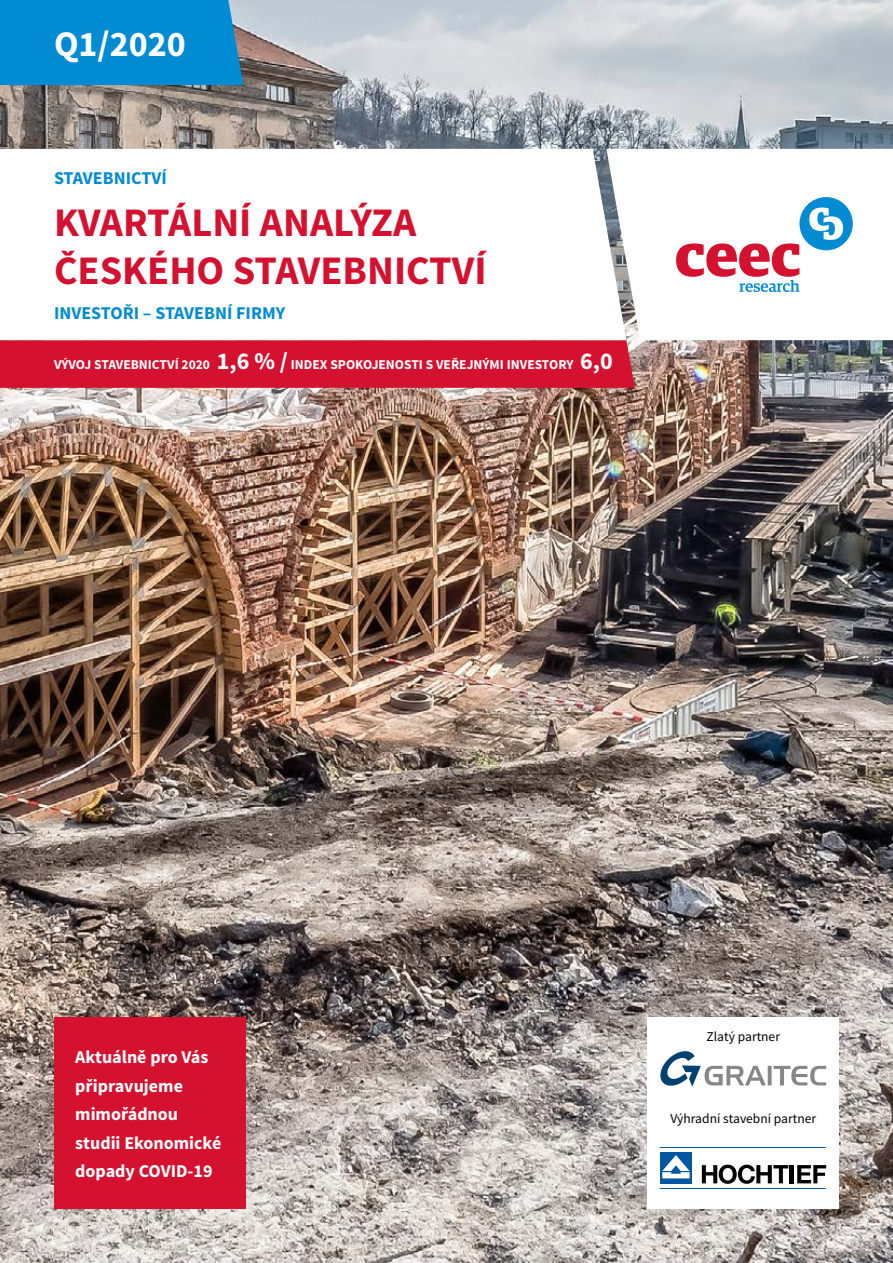
<style>
.page{position:relative;width:893px;height:1263px;background:#fff}
.page>*{position:absolute;margin:0;border:0;box-sizing:border-box;transform-origin:0 0}
.t1{font:700 40.5px/48px "Source Sans Pro";color:#d51130}
.t2{font:700 36px "Source Sans Pro";color:#fff}
.t3{font:700 18px/28.5px "Source Sans Pro";color:#fff}
.t4{font:700 18px "Source Sans Pro";color:#008bd2}
.t5{font:700 13.5px "Source Sans Pro";color:#fff}
.t6{font:13.5px "Source Sans Pro";color:#000}
.s1{font-size:24px}
</style>
<div class="page">
<img style="left:0;top:0;width:893px;height:1263px">
<div style="left:54px;top:1017px;width:191px;height:192px;background:#d51130"></div>
<div style="left:0;top:340px;width:635px;height:48px;background:#d51130"></div>
<svg style="left:0;top:149px;width:606px;height:191px"></svg>
<div style="left:0;top:0;width:243px;height:85px;background:#008bd2"></div>
<svg style="left:606px;top:149px;width:287px;height:191px"></svg>
<div style="left:799px;top:197px;width:54px;height:53px;background:#008bd2;border-radius:50%"></div>
<svg style="left:676px;top:243px;width:123px;height:49px"></svg>
<svg style="left:809px;top:208px;width:34px;height:32px"></svg>
<div style="left:648px;top:1017px;width:191px;height:192px;background:#fff"></div>
<svg style="left:660px;top:1051px;width:106px;height:35px"></svg>
<svg style="left:768px;top:1066px;width:4px;height:19px"></svg>
<svg style="left:774px;top:1066px;width:52px;height:19px"></svg>
<div style="left:660px;top:1152px;width:31px;height:31px;background:#0058a2"></div>
<svg style="left:662px;top:1155px;width:28px;height:23px"></svg>
<hr style="left:660px;top:1188px;width:166px;height:1px;background:#0058a2">
<hr style="left:660px;top:1147px;width:166px;height:1px;background:#0058a2">
<hr style="left:790px;top:1165px;width:4px;height:18px;background:#000">
<svg style="left:797px;top:1165px;width:29px;height:18px"></svg>
<svg style="left:702px;top:1165px;width:86px;height:19px"></svg>
<h2 class="t2" style="left:54px;top:21px;width:133px">Q1/2020</h2>
<p class="t4" style="left:54px;top:166px;width:114px">STAVEBNICTVÍ</p>
<h1 class="t1" style="left:54px;top:200px;width:434px">KVARTÁLNÍ ANALÝZA<br>ČESKÉHO STAVEBNICTVÍ</h1>
<p class="t4" style="left:54px;top:301px;width:233px">INVESTOŘI – STAVEBNÍ FIRMY</p>
<p class="t5" style="left:54px;top:356px;width:560px">VÝVOJ STAVEBNICTVÍ 2020 <span class="s1">1,6 % /</span> INDEX SPOKOJENOSTI S VEŘEJNÝMI INVESTORY <span class="s1">6,0</span></p>
<p class="t3" style="left:75px;top:1043px;width:148px">Aktuálně pro Vás připravujeme mimořádnou studii Ekonomické dopady COVID-19</p>
<p class="t6" style="left:707px;top:1028px;width:75px">Zlatý partner</p>
<p class="t6" style="left:670px;top:1110px;width:147px">Výhradní stavební partner</p>
</div>
